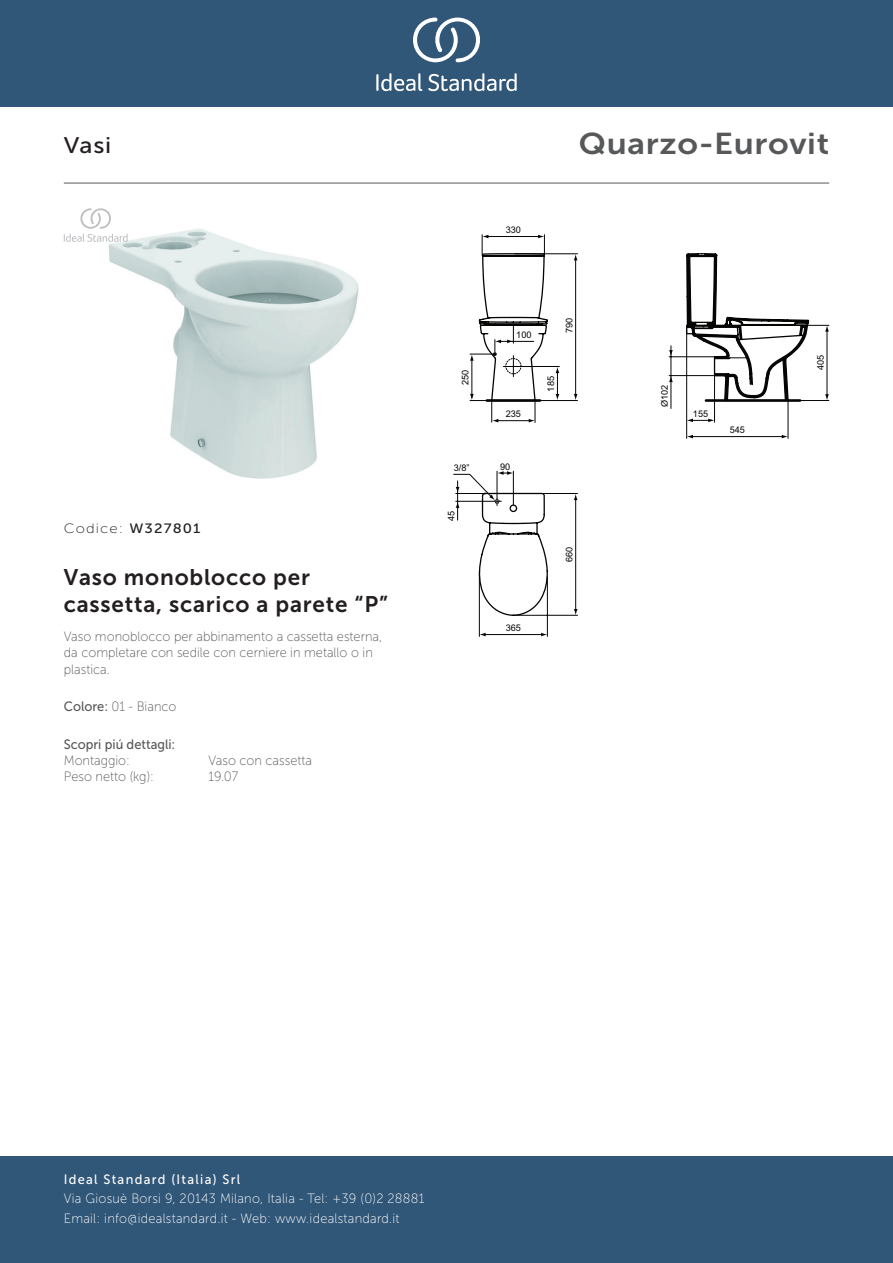
<style>
.page{position:relative;width:893px;height:1263px;background:#fff}
.page>*{position:absolute;margin:0;border:0;box-sizing:border-box;transform-origin:0 0}
._001_Produkttyp{font:30px "Museo Sans 700";letter-spacing:.02em;color:#57585a;scale:1.1 1}
.Article_Name{font:22.5px/27px "Museo Sans 700";letter-spacing:.035em;color:#231f20}
.t1{font:22.5px "Museo Sans 500";color:#231f20;scale:1.1 1}
.t2{font:13.5px/19.5px "Museo Sans 100";letter-spacing:.02em;color:#fff;scale:.95 1}
.Marketing_Descriptio{font:13.5px/16.2px "Museo Sans 100";color:#57585a;scale:.95 1}
.Mounting{font:13.5px "Museo Sans 100";color:#57585a;scale:.95 1}
.t3{font:13.5px "Museo Sans 500";letter-spacing:.1em;color:#fff;scale:.95 1}
.Net_Weight__kg{font:13.5px "Museo Sans 100";color:#57585a;scale:.95 1}
.t4{font:13.5px "Museo Sans 500";color:#57585a;scale:.95 1}
.Colour{font:13.5px "Museo Sans 100";color:#57585a;scale:.95 1}
.t5{font:13.5px "Museo Sans 100";letter-spacing:.075em;color:#231f20;scale:1.1 1}
.t6{font:9.3px "Arial";color:#050504}
.t7{font:9.15px "Arial";color:#050504}
.t8{font:9.15px "Arial";color:#040503}
.s1{font-family:"Museo Sans 500"}
</style>
<div class="page">
<div style="left:0;top:1157px;width:893px;height:106px;background:#305678"></div>
<div style="left:0;top:0;width:893px;height:107px;background:#305678"></div>
<svg style="left:428px;top:73px;width:89px;height:18px"></svg>
<svg style="left:376px;top:73px;width:46px;height:18px"></svg>
<svg style="left:413px;top:18px;width:67px;height:44px"></svg>
<hr style="left:64px;top:183px;width:765px;height:1px;background:#57585a">
<img style="left:108px;top:229px;width:251px;height:250px">
<svg style="left:556px;top:367px;width:3px;height:33px"></svg>
<hr style="left:503px;top:366px;width:56px;height:1px;background:#050504">
<hr style="left:575px;top:259px;width:1px;height:138px;background:#050504">
<hr style="left:515px;top:253px;width:62px;height:1px;background:#050504">
<hr style="left:470px;top:400px;width:107px;height:1px;background:#050504">
<svg style="left:574px;top:254px;width:3px;height:6px"></svg>
<hr style="left:671px;top:346px;width:1px;height:62px;background:#050504">
<hr style="left:669px;top:375px;width:49px;height:1px;background:#050504">
<hr style="left:669px;top:356px;width:50px;height:1px;background:#050504">
<svg style="left:669px;top:376px;width:4px;height:6px"></svg>
<svg style="left:669px;top:350px;width:4px;height:6px"></svg>
<svg style="left:685px;top:253px;width:144px;height:186px"></svg>
<hr style="left:484px;top:634px;width:58px;height:1px;background:#050504">
<hr style="left:547px;top:577px;width:1px;height:59px;background:#050504">
<hr style="left:479px;top:572px;width:1px;height:64px;background:#050504">
<hr style="left:575px;top:498px;width:1px;height:112px;background:#050504">
<hr style="left:513px;top:615px;width:64px;height:1px;background:#050504">
<hr style="left:539px;top:493px;width:38px;height:1px;background:#050504">
<svg style="left:574px;top:609px;width:3px;height:6px"></svg>
<svg style="left:541px;top:633px;width:6px;height:3px"></svg>
<svg style="left:479px;top:633px;width:7px;height:3px"></svg>
<svg style="left:453px;top:235px;width:96px;height:382px"></svg>
<svg style="left:64px;top:208px;width:64px;height:34px"></svg>
<p class="t1" style="left:64px;top:133px;width:45px">Vasi</p>
<p class="_001_Produkttyp" style="left:579px;top:127px;width:229px">Quarzo-Eurovit</p>
<p class="t5" style="left:64px;top:521px;width:126px">Codice: <span class="s1">W327801</span></p>
<p class="Article_Name" style="left:64px;top:564px;width:326px">Vaso monoblocco per cassetta, scarico a parete “P”</p>
<p class="Marketing_Descriptio" style="left:64px;top:629px;width:337px">Vaso monoblocco per abbinamento a cassetta esterna, da completare con sedile con cerniere in metallo o in plastica.</p>
<p class="Colour" style="left:64px;top:699px;width:120px"><span class="s1">Colore:</span> 01 - Bianco</p>
<p class="t4" style="left:64px;top:736px;width:119px">Scopri piú dettagli:</p>
<p class="Mounting" style="left:64px;top:753px;width:71px">Montaggio:</p>
<p class="Mounting" style="left:208px;top:753px;width:111px">Vaso con cassetta</p>
<p class="Net_Weight__kg" style="left:64px;top:769px;width:96px">Peso netto (kg):</p>
<p class="Net_Weight__kg" style="left:208px;top:769px;width:33px">19.07</p>
<p class="t7" style="left:506px;top:224px;width:17px">330</p>
<p class="t7" style="left:459px;top:385px;width:17px;rotate:-90deg">250</p>
<p class="t7" style="left:454px;top:461px;width:17px">3/8”</p>
<p class="t7" style="left:445px;top:521px;width:12px;rotate:-90deg">45</p>
<p class="t8" style="left:516px;top:329px;width:17px">100</p>
<p class="t7" style="left:506px;top:408px;width:17px">235</p>
<p class="t7" style="left:563px;top:333px;width:17px;rotate:-90deg">790</p>
<p class="t6" style="left:544px;top:391px;width:17px;rotate:-90deg">185</p>
<p class="t8" style="left:500px;top:460px;width:12px">90</p>
<p class="t7" style="left:506px;top:622px;width:17px">365</p>
<p class="t7" style="left:563px;top:562px;width:17px;rotate:-90deg">660</p>
<p class="t7" style="left:658px;top:407px;width:24px;rotate:-90deg">Ø102</p>
<p class="t7" style="left:693px;top:408px;width:17px">155</p>
<p class="t7" style="left:730px;top:424px;width:17px">545</p>
<p class="t7" style="left:814px;top:370px;width:17px;rotate:-90deg">405</p>
<p class="t3" style="left:64px;top:1172px;width:187px">Ideal Standard (Italia) Srl</p>
<p class="t2" style="left:64px;top:1189px;width:381px">Via Giosuè Borsi 9, 20143 Milano, Italia - Tel: +39 (0)2 28881<br>Email: info@idealstandard.it - Web: www.idealstandard.it</p>
</div>
